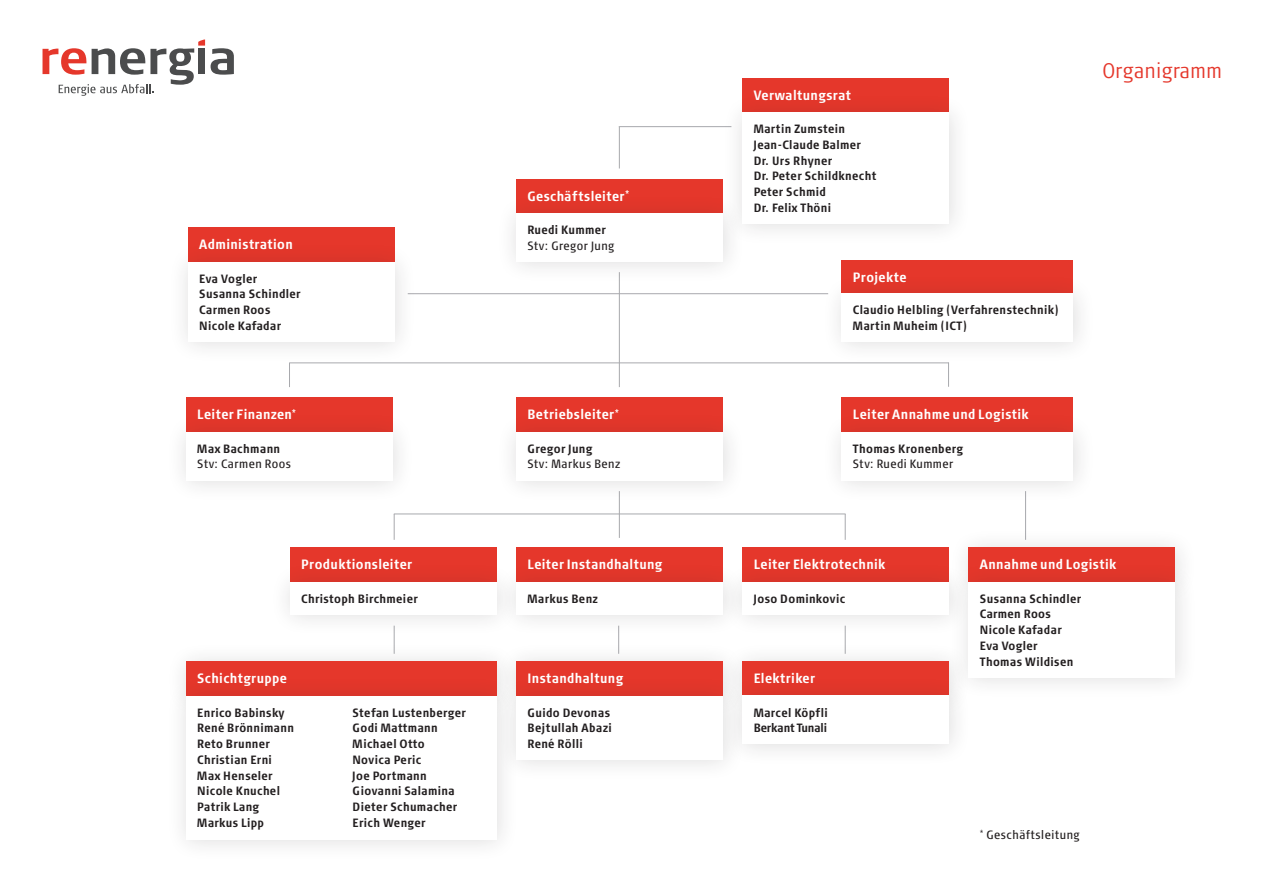
<style>
.page{position:relative;width:1263px;height:893px;background:#fff}
.page>*{position:absolute;margin:0;border:0;box-sizing:border-box;transform-origin:0 0}
.t1{font:300 21px "Signa Cond";letter-spacing:.03em;color:#e5372b}
.t2{font:700 13.5px "Signa Cond";letter-spacing:.03em;color:#fff}
.t3{font:700 12px "Signa Cond";letter-spacing:.03em;color:#231f20}
.t4{font:12px "Signa Cond";letter-spacing:.04em;color:#231f20}
.t5{font:700 12px "Signa Cond";letter-spacing:-.015em;color:#231f20}
</style>
<div class="page">
<hr style="left:619px;top:272px;width:1px;height:115px;background:#a8a9ad">
<hr style="left:619px;top:127px;width:1px;height:41px;background:#a8a9ad">
<hr style="left:619px;top:491px;width:1px;height:47px;background:#a8a9ad">
<hr style="left:1025px;top:491px;width:1px;height:49px;background:#a8a9ad">
<svg style="left:845px;top:514px;width:1px;height:26px"></svg>
<svg style="left:948px;top:364px;width:1px;height:23px"></svg>
<svg style="left:289px;top:364px;width:1px;height:23px"></svg>
<svg style="left:394px;top:515px;width:1px;height:25px"></svg>
<hr style="left:408px;top:293px;width:420px;height:1px;background:#a8a9ad">
<hr style="left:619px;top:126px;width:112px;height:1px;background:#a8a9ad">
<hr style="left:289px;top:363px;width:660px;height:1px;background:#a8a9ad">
<hr style="left:394px;top:514px;width:451px;height:1px;background:#a8a9ad">
<svg style="left:211px;top:48px;width:23px;height:27px"></svg>
<svg style="left:43px;top:39px;width:162px;height:57px"></svg>
<div style="left:166px;top:641px;width:353px;height:78px;background:#fbfbfb"></div>
<div style="left:186px;top:661px;width:310px;height:35px;background:#e5372b"></div>
<div style="left:166px;top:676px;width:353px;height:186px;background:#231f20;opacity:.15"></div>
<div style="left:186px;top:696px;width:310px;height:144px;background:#fff"></div>
<div style="left:516px;top:547px;width:207px;height:35px;background:#e5372b"></div>
<div style="left:496px;top:562px;width:249px;height:75px;background:#231f20;opacity:.15"></div>
<div style="left:516px;top:582px;width:207px;height:32px;background:#fff"></div>
<div style="left:290px;top:547px;width:206px;height:35px;background:#e5372b"></div>
<div style="left:270px;top:562px;width:249px;height:75px;background:#231f20;opacity:.15"></div>
<div style="left:290px;top:582px;width:206px;height:32px;background:#fff"></div>
<div style="left:742px;top:547px;width:207px;height:35px;background:#e5372b"></div>
<div style="left:722px;top:562px;width:249px;height:75px;background:#231f20;opacity:.15"></div>
<div style="left:742px;top:582px;width:207px;height:32px;background:#fff"></div>
<div style="left:722px;top:641px;width:250px;height:78px;background:#fbfbfb"></div>
<div style="left:742px;top:661px;width:207px;height:35px;background:#e5372b"></div>
<div style="left:722px;top:676px;width:250px;height:91px;background:#231f20;opacity:.15"></div>
<div style="left:742px;top:696px;width:207px;height:48px;background:#fff"></div>
<div style="left:496px;top:641px;width:250px;height:78px;background:#fbfbfb"></div>
<div style="left:516px;top:661px;width:207px;height:35px;background:#e5372b"></div>
<div style="left:496px;top:676px;width:250px;height:106px;background:#231f20;opacity:.15"></div>
<div style="left:516px;top:696px;width:207px;height:64px;background:#fff"></div>
<div style="left:948px;top:528px;width:250px;height:77px;background:#fbfbfb"></div>
<div style="left:968px;top:547px;width:207px;height:35px;background:#e5372b"></div>
<div style="left:948px;top:562px;width:250px;height:138px;background:#231f20;opacity:.15"></div>
<div style="left:968px;top:582px;width:207px;height:95px;background:#fff"></div>
<div style="left:516px;top:397px;width:207px;height:35px;background:#e5372b"></div>
<div style="left:496px;top:412px;width:250px;height:91px;background:#231f20;opacity:.15"></div>
<div style="left:516px;top:432px;width:207px;height:48px;background:#fff"></div>
<div style="left:186px;top:397px;width:206px;height:35px;background:#e5372b"></div>
<div style="left:166px;top:412px;width:249px;height:91px;background:#231f20;opacity:.15"></div>
<div style="left:186px;top:432px;width:206px;height:48px;background:#fff"></div>
<div style="left:841px;top:397px;width:232px;height:35px;background:#e5372b"></div>
<div style="left:821px;top:412px;width:275px;height:91px;background:#231f20;opacity:.15"></div>
<div style="left:841px;top:432px;width:232px;height:48px;background:#fff"></div>
<div style="left:188px;top:227px;width:206px;height:35px;background:#e5372b"></div>
<div style="left:168px;top:242px;width:249px;height:122px;background:#231f20;opacity:.15"></div>
<div style="left:188px;top:262px;width:206px;height:79px;background:#fff"></div>
<div style="left:841px;top:260px;width:232px;height:33px;background:#e5372b"></div>
<div style="left:821px;top:273px;width:275px;height:91px;background:#231f20;opacity:.15"></div>
<div style="left:841px;top:293px;width:232px;height:48px;background:#fff"></div>
<div style="left:516px;top:179px;width:207px;height:34px;background:#e5372b"></div>
<div style="left:496px;top:193px;width:250px;height:92px;background:#231f20;opacity:.15"></div>
<div style="left:516px;top:213px;width:207px;height:49px;background:#fff"></div>
<div style="left:742px;top:78px;width:207px;height:34px;background:#e5372b"></div>
<div style="left:722px;top:92px;width:250px;height:154px;background:#231f20;opacity:.15"></div>
<div style="left:742px;top:112px;width:207px;height:111px;background:#fff"></div>
<p class="t2" style="left:199px;top:237px;width:95px">Administration</p>
<p class="t3" style="left:199px;top:272px;width:59px">Eva Vogler</p>
<p class="t3" style="left:199px;top:287px;width:103px">Susanna Schindler</p>
<p class="t3" style="left:199px;top:303px;width:73px">Carmen Roos</p>
<p class="t3" style="left:199px;top:319px;width:83px">Nicole Kafadar</p>
<p class="t2" style="left:197px;top:407px;width:100px">Leiter Finanzen<sup>*</sup></p>
<p class="t3" style="left:197px;top:442px;width:84px">Max Bachmann</p>
<p class="t4" style="left:197px;top:458px;width:95px">Stv: Carmen Roos</p>
<p class="t2" style="left:301px;top:557px;width:112px">Produktionsleiter</p>
<p class="t3" style="left:301px;top:592px;width:118px">Christoph Birchmeier</p>
<p class="t2" style="left:197px;top:671px;width:91px">Schichtgruppe</p>
<p class="t3" style="left:197px;top:706px;width:89px">Enrico Babinsky</p>
<p class="t3" style="left:197px;top:721px;width:98px">René Brönnimann</p>
<p class="t3" style="left:197px;top:737px;width:74px">Reto Brunner</p>
<p class="t3" style="left:197px;top:753px;width:76px">Christian Erni</p>
<p class="t3" style="left:197px;top:769px;width:77px">Max Henseler</p>
<p class="t3" style="left:197px;top:784px;width:84px">Nicole Knuchel</p>
<p class="t3" style="left:197px;top:800px;width:63px">Patrik Lang</p>
<p class="t3" style="left:197px;top:816px;width:68px">Markus Lipp</p>
<p class="t3" style="left:353px;top:706px;width:115px">Stefan Lustenberger</p>
<p class="t3" style="left:353px;top:721px;width:87px">Godi Mattmann</p>
<p class="t3" style="left:353px;top:737px;width:74px">Michael Otto</p>
<p class="t3" style="left:353px;top:753px;width:70px">Novica Peric</p>
<p class="t3" style="left:353px;top:769px;width:76px">Joe Portmann</p>
<p class="t3" style="left:353px;top:784px;width:104px">Giovanni Salamina</p>
<p class="t3" style="left:353px;top:800px;width:106px">Dieter Schumacher</p>
<p class="t3" style="left:353px;top:816px;width:75px">Erich Wenger</p>
<p class="t2" style="left:527px;top:188px;width:103px">Geschäftsleiter<sup>*</sup></p>
<p class="t3" style="left:527px;top:223px;width:80px">Ruedi Kummer</p>
<p class="t4" style="left:527px;top:239px;width:88px">Stv: Gregor Jung</p>
<p class="t2" style="left:527px;top:407px;width:93px">Betriebsleiter<sup>*</sup></p>
<p class="t3" style="left:527px;top:442px;width:66px">Gregor Jung</p>
<p class="t4" style="left:527px;top:458px;width:94px">Stv: Markus Benz</p>
<p class="t2" style="left:527px;top:557px;width:136px">Leiter Instandhaltung</p>
<p class="t3" style="left:527px;top:592px;width:72px">Markus Benz</p>
<p class="t2" style="left:527px;top:671px;width:97px">Instandhaltung</p>
<p class="t3" style="left:527px;top:706px;width:84px">Guido Devonas</p>
<p class="t3" style="left:527px;top:721px;width:86px">Bejtullah Abazi</p>
<p class="t3" style="left:527px;top:737px;width:57px">René Rölli</p>
<p class="t2" style="left:754px;top:87px;width:99px">Verwaltungsrat</p>
<p class="t3" style="left:754px;top:122px;width:93px">Martin Zumstein</p>
<p class="t3" style="left:754px;top:138px;width:109px">Jean-Claude Balmer</p>
<p class="t3" style="left:754px;top:154px;width:80px">Dr. Urs Rhyner</p>
<p class="t3" style="left:754px;top:169px;width:124px">Dr. Peter Schildknecht</p>
<p class="t3" style="left:754px;top:185px;width:74px">Peter Schmid</p>
<p class="t3" style="left:754px;top:201px;width:79px">Dr. Felix Thöni</p>
<p class="t2" style="left:853px;top:270px;width:55px">Projekte</p>
<p class="t3" style="left:853px;top:303px;width:207px">Claudio Helbling (Verfahrenstechnik)</p>
<p class="t3" style="left:853px;top:319px;width:115px">Martin Muheim (ICT)</p>
<p class="t2" style="left:853px;top:407px;width:177px">Leiter Annahme und Logistik</p>
<p class="t3" style="left:853px;top:442px;width:112px">Thomas Kronenberg</p>
<p class="t4" style="left:853px;top:458px;width:102px">Stv: Ruedi Kummer</p>
<p class="t1" style="left:1102px;top:59px;width:121px">Organigramm</p>
<p class="t2" style="left:754px;top:557px;width:133px">Leiter Elektrotechnik</p>
<p class="t3" style="left:754px;top:592px;width:93px">Joso Dominkovic</p>
<p class="t2" style="left:754px;top:671px;width:63px">Elektriker</p>
<p class="t3" style="left:754px;top:706px;width:76px">Marcel Köpfli</p>
<p class="t5" style="left:754px;top:721px;width:75px">Berkant Tunali</p>
<p class="t2" style="left:980px;top:557px;width:138px">Annahme und Logistik</p>
<p class="t3" style="left:980px;top:592px;width:103px">Susanna Schindler</p>
<p class="t3" style="left:980px;top:607px;width:73px">Carmen Roos</p>
<p class="t3" style="left:980px;top:623px;width:83px">Nicole Kafadar</p>
<p class="t3" style="left:980px;top:639px;width:59px">Eva Vogler</p>
<p class="t3" style="left:980px;top:655px;width:95px">Thomas Wildisen</p>
<p class="t4" style="left:980px;top:828px;width:101px"><sup>*</sup> Geschäftsleitung</p>
</div>
